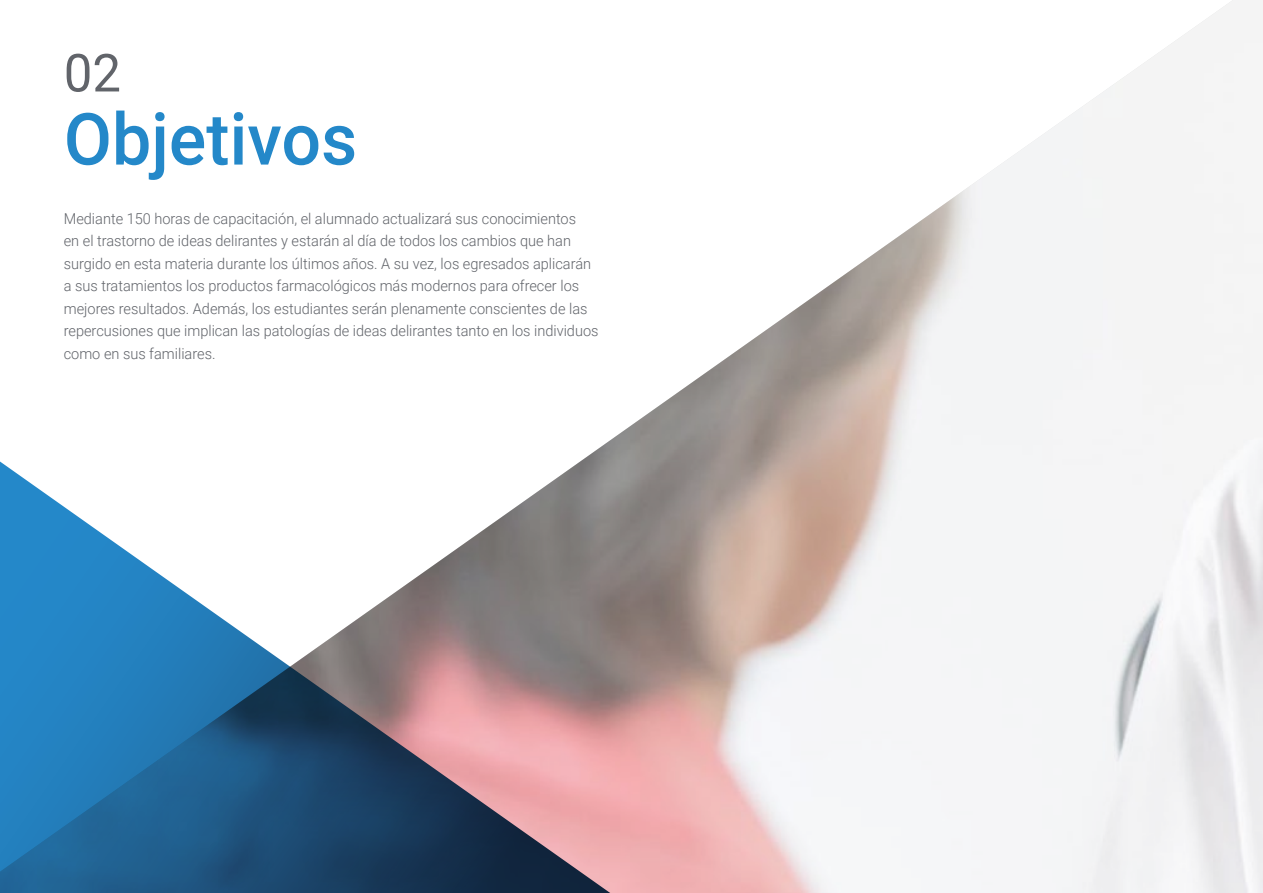
<style>
.page{position:relative;width:1263px;height:893px;background:#fff}
.page>*{position:absolute;margin:0;border:0;box-sizing:border-box;transform-origin:0 0}
.t1{font:500 72px "Roboto";color:#2488c9}
.t2{font:52.5px "Roboto";color:#61646a}
.t3{font:300 15px/22.5px "Roboto";color:#61646a}
</style>
<div class="page">
<svg style="left:0;top:446px;width:640px;height:447px"></svg>
<h2 class="t2" style="left:64px;top:36px;width:59px">02</h2>
<h1 class="t1" style="left:64px;top:89px;width:295px">Objetivos</h1>
<p class="t3" style="left:64px;top:207px;width:536px">Mediante 150 horas de capacitación, el alumnado actualizará sus conocimientos<br>en el trastorno de ideas delirantes y estarán al día de todos los cambios que han surgido en esta materia durante los últimos años. A su vez, los egresados aplicarán a sus tratamientos los productos farmacológicos más modernos para ofrecer los mejores resultados. Además, los estudiantes serán plenamente conscientes de las repercusiones que implican las patologías de ideas delirantes tanto en los individuos como en sus familiares.</p>
</div>
